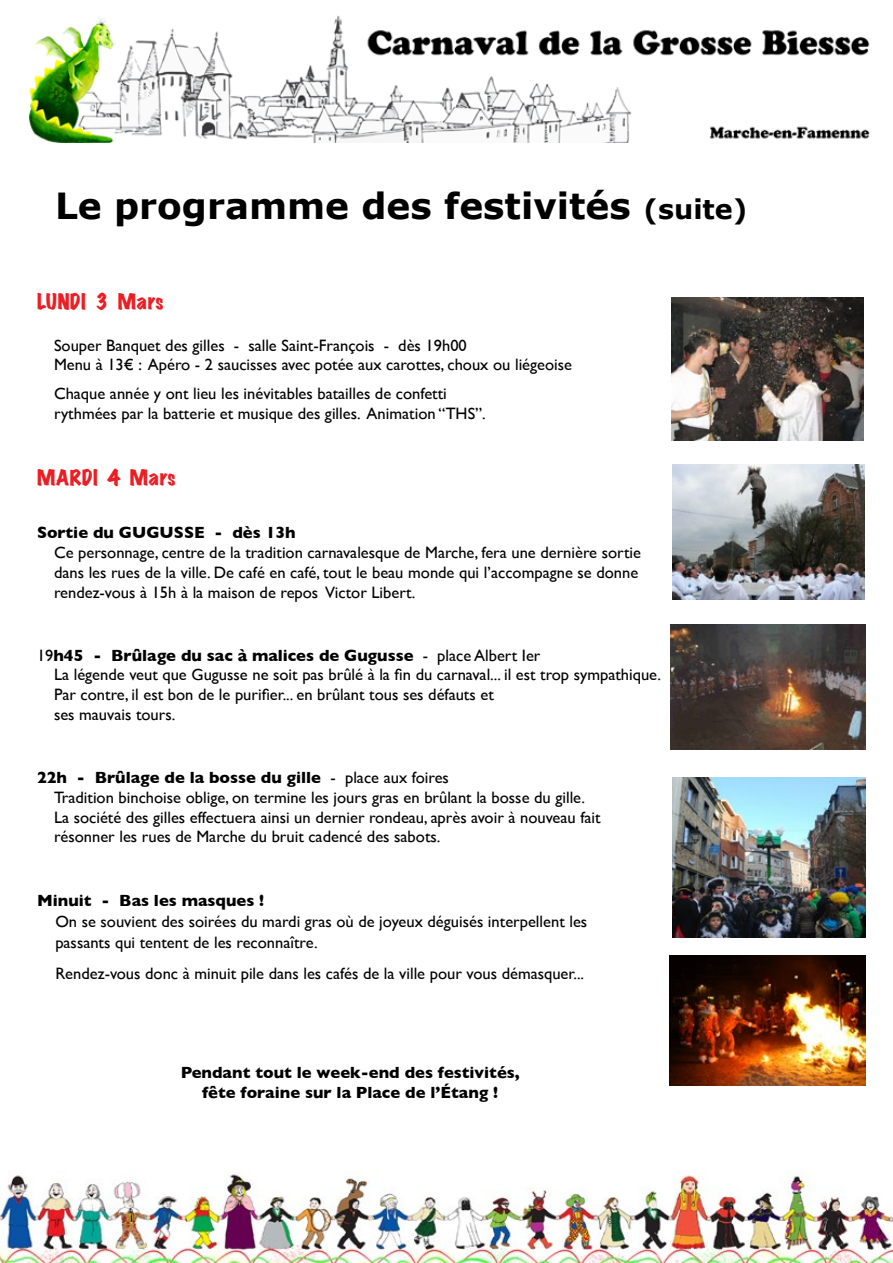
<style>
.page{position:relative;width:893px;height:1263px;background:#fff}
.page>*{position:absolute;margin:0;border:0;box-sizing:border-box;transform-origin:0 0}
.t1{font:700 36px "Verdana";color:#000}
.t2{font:expanded 19.5px "Marker Felt";letter-spacing:.03em;color:#ed1d24}
.t3{font:16.5px/19.8px "Gill Sans";color:#000}
.t4{font:700 16.5px/19.8px "Gill Sans";color:#000;text-align:center}
.s1{font-size:27px}
.s2{font-weight:700}
</style>
<div class="page">
<img style="left:30px;top:16px;width:840px;height:126px">
<img style="left:0;top:1170px;width:893px;height:93px">
<img style="left:672px;top:297px;width:191px;height:144px">
<img style="left:669px;top:955px;width:196px;height:131px">
<img style="left:672px;top:465px;width:193px;height:135px">
<img style="left:670px;top:625px;width:195px;height:124px">
<img style="left:672px;top:777px;width:193px;height:160px">
<h1 class="t1" style="left:55px;top:182px;width:694px">Le programme des festivités <span class="s1">(suite)</span></h1>
<p class="t2" style="left:37px;top:286px;width:128px">LUNDI 3 Mars</p>
<p class="t3" style="left:54px;top:335px;width:520px">Souper Banquet des gilles - salle Saint-François - dès 19h00<br>Menu à 13€ : Apéro - 2 saucisses avec potée aux carottes, choux ou liégeoise</p>
<p class="t3" style="left:54px;top:383px;width:433px">Chaque année y ont lieu les inévitables batailles de confetti rythmées par la batterie et musique des gilles. Animation “THS”.</p>
<p class="t2" style="left:37px;top:462px;width:140px">MARDI 4 Mars</p>
<p class="t4" style="left:37px;top:522px;width:260px">Sortie du GUGUSSE - dès 13h</p>
<p class="t3" style="left:54px;top:542px;width:589px">Ce personnage, centre de la tradition carnavalesque de Marche, fera une dernière sortie dans les rues de la ville. De café en café, tout le beau monde qui l’accompagne se donne rendez-vous à 15h à la maison de repos Victor Libert.</p>
<p class="t3" style="left:54px;top:645px;width:609px;text-indent:-17px">19<span class="s2">h45 - Brûlage du sac à malices de Gugusse</span> - place Albert Ier<br>La légende veut que Gugusse ne soit pas brûlé à la fin du carnaval... il est trop sympathique.<br>Par contre, il est bon de le purifier... en brûlant tous ses défauts et<br>ses mauvais tours.</p>
<p class="t3" style="left:54px;top:767px;width:548px;text-indent:-17px"><span class="s2">22h - Brûlage de la bosse du gille</span> - place aux foires<br>Tradition binchoise oblige, on termine les jours gras en brûlant la bosse du gille.<br>La société des gilles effectuera ainsi un dernier rondeau, après avoir à nouveau fait résonner les rues de Marche du bruit cadencé des sabots.</p>
<p class="t4" style="left:37px;top:890px;width:229px">Minuit - Bas les masques !</p>
<p class="t3" style="left:55px;top:910px;width:533px;line-height:21px">On se souvient des soirées du mardi gras où de joyeux déguisés interpellent les passants qui tentent de les reconnaître.</p>
<p class="t3" style="left:55px;top:963px;width:530px">Rendez-vous donc à minuit pile dans les cafés de la ville pour vous démasquer...</p>
<p class="t4" style="left:181px;top:1062px;width:340px">Pendant tout le week-end des festivités, fête foraine sur la Place de l’Étang !</p>
</div>
